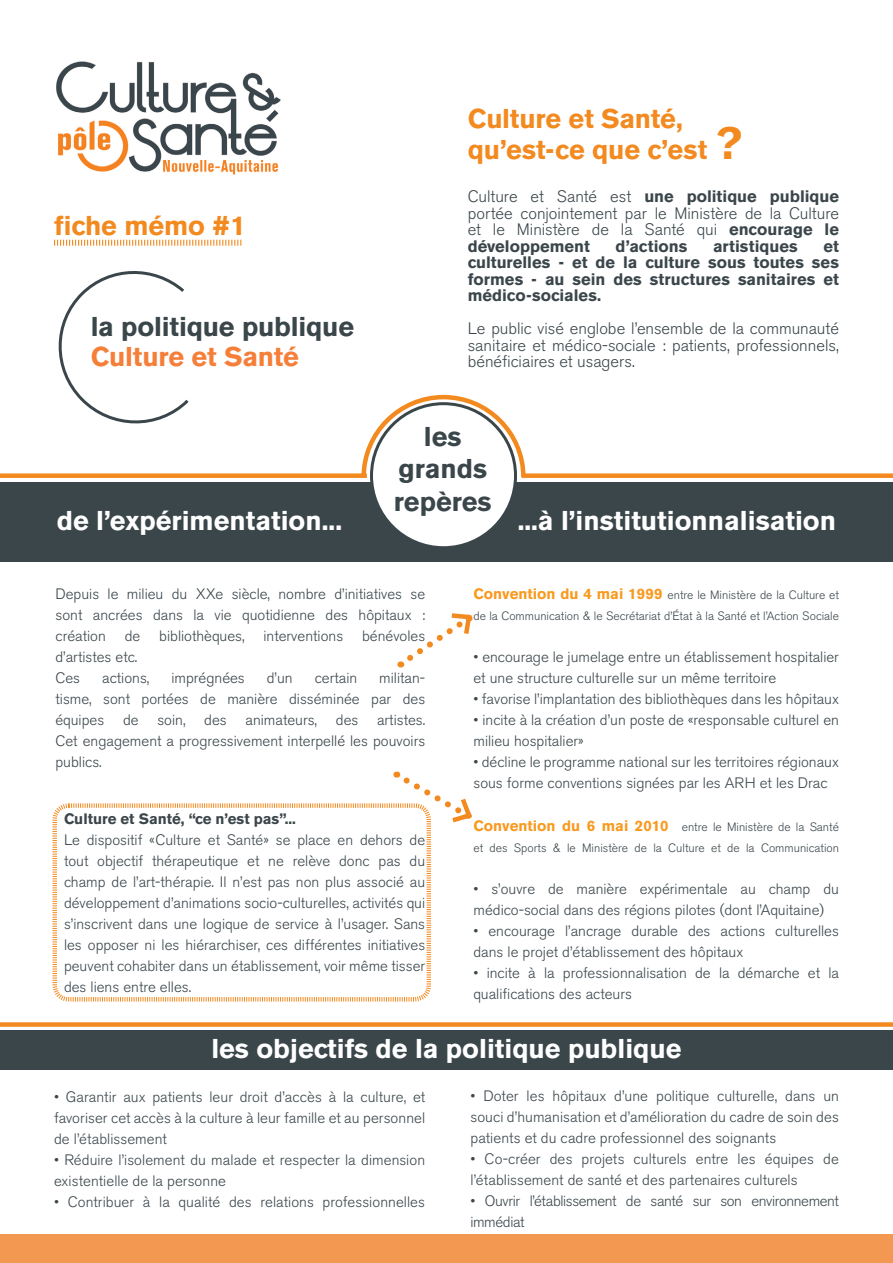
<style>
.page{position:relative;width:893px;height:1263px;background:#fff}
.page>*{position:absolute;margin:0;border:0;box-sizing:border-box;transform-origin:0 0}
.t1{font:700 27px "Akzidenz Grotesk BE";color:#fff}
.t2{font:700 27px/31.2px "Akzidenz Grotesk BE";letter-spacing:-.005em;color:#f38a20}
.t3{font:700 27px/32.4px "Akzidenz Grotesk BE";color:#3b464b;text-align:center}
.t4{font:700 27px "Akzidenz Grotesk BE";letter-spacing:-.01em;color:#f57f39}
.t5{font:300 16.5px/16.5px "Akzidenz Grotesk BE";color:#3b464b;text-align:justify}
.t6{font:700 16.5px/16.5px "Akzidenz Grotesk BE";color:#3b464b;text-align:justify}
.t7{font:300 15px/21px "Akzidenz Grotesk BE";color:#3b464b}
.t8{font:300 15px/21px "Akzidenz Grotesk BE";letter-spacing:-.025em;color:#3b464b}
.t9{font:700 15px "Akzidenz Grotesk BE";color:#3b464b}
.t10{font:300 12px/21px "Akzidenz Grotesk BE";color:#3b464b}
.s1{font-size:45px}
.s2{font-weight:700}
.s3{font-weight:700;font-size:15px;color:#f89a1f}
</style>
<div class="page">
<div style="left:0;top:482px;width:893px;height:80px;background:#3b464b"></div>
<img style="left:56px;top:61px;width:225px;height:114px">
<svg style="left:58px;top:271px;width:131px;height:153px"></svg>
<div style="left:0;top:1030px;width:893px;height:39px;background:#3b464b"></div>
<svg style="left:54px;top:240px;width:187px;height:6px"></svg>
<div style="left:0;top:1235px;width:893px;height:28px;background:#f29851"></div>
<div style="left:371px;top:404px;width:144px;height:144px;background:#fff;border-radius:50%"></div>
<svg style="left:361px;top:395px;width:165px;height:82px"></svg>
<div style="left:522px;top:473px;width:371px;height:5px;background:#f38a20"></div>
<div style="left:0;top:473px;width:367px;height:5px;background:#f38a20"></div>
<div style="left:0;top:1022px;width:893px;height:5px;background:#f38a20"></div>
<svg style="left:52px;top:803px;width:380px;height:199px"></svg>
<svg style="left:400px;top:613px;width:73px;height:54px"></svg>
<svg style="left:396px;top:772px;width:76px;height:54px"></svg>
<h1 class="t2" style="left:54px;top:210px;width:193px">fiche mémo #1</h1>
<h1 class="t3" style="left:91px;top:311px;width:265px">la politique publique</h1>
<h1 class="t4" style="left:91px;top:341px;width:210px">Culture et Santé</h1>
<h1 class="t2" style="left:468px;top:103px;width:276px">Culture et Santé, qu’est-ce que c’est <span class="s1">?</span></h1>
<p class="t5" style="left:468px;top:189px;width:373px">Culture et Santé est <span class="s2">une politique publique </span>portée conjointement par le Ministère de la Culture et le Ministère de la Santé qui <span class="s2">encourage le développement</span></p>
<p class="t6" style="left:616px;top:238px;width:73px">d’actions</p>
<p class="t6" style="left:713px;top:238px;width:86px">artistiques</p>
<p class="t6" style="left:468px;top:238px;width:373px;text-indent:356px">et culturelles - et de la culture sous toutes ses formes - au sein des structures sanitaires et médico-sociales.</p>
<p class="t5" style="left:468px;top:321px;width:373px">Le public visé englobe l’ensemble de la communauté sanitaire et médico-sociale : patients, professionnels, bénéficiaires et usagers.</p>
<h1 class="t3" style="left:394px;top:420px;width:99px">les grands repères</h1>
<h1 class="t1" style="left:57px;top:505px;width:287px">de l’expérimentation...</h1>
<h1 class="t1" style="left:518px;top:505px;width:320px">...à l’institutionnalisation</h1>
<p class="t7" style="left:56px;top:584px;width:371px;text-align:justify">Depuis le milieu du XXe siècle, nombre d’initiatives se sont ancrées dans la vie quotidienne des hôpitaux : création</p>
<p class="t7" style="left:125px;top:626px;width:17px">de</p>
<p class="t7" style="left:159px;top:626px;width:87px">bibliothèques,</p>
<p class="t7" style="left:263px;top:626px;width:81px">interventions</p>
<p class="t7" style="left:362px;top:626px;width:65px">bénévoles</p>
<p class="t7" style="left:56px;top:647px;width:83px">d’artistes etc.<br>Ces</p>
<p class="t7" style="left:56px;top:668px;width:371px;text-align:justify;text-indent:324px">militan&shy;tisme, sont portées de manière disséminée par des équipes</p>
<p class="t7" style="left:102px;top:668px;width:49px">actions,</p>
<p class="t7" style="left:171px;top:668px;width:75px">imprégnées</p>
<p class="t7" style="left:267px;top:668px;width:27px">d’un</p>
<p class="t7" style="left:315px;top:668px;width:44px">certain</p>
<p class="t7" style="left:123px;top:710px;width:17px">de</p>
<p class="t7" style="left:157px;top:710px;width:30px">soin,</p>
<p class="t7" style="left:204px;top:710px;width:24px">des</p>
<p class="t7" style="left:246px;top:710px;width:73px">animateurs,</p>
<p class="t7" style="left:336px;top:710px;width:24px">des</p>
<p class="t7" style="left:56px;top:710px;width:371px;text-align:justify;text-indent:322px">artistes.<br>Cet engagement a progressivement interpellé les pouvoirs publics.</p>
<p class="t9" style="left:64px;top:810px;width:233px">Culture et Santé, “ce n’est pas”...</p>
<p class="t7" style="left:64px;top:830px;width:363px;text-align:justify">Le dispositif «Culture et Santé» se place en dehors de tout objectif thérapeutique et ne relève donc pas du champ de l’art-thérapie. Il n’est pas non plus associé au développement d’animations socio-culturelles, activités qui s’inscrivent dans une logique de service à l’usager. Sans les opposer ni les hiérarchiser, ces différentes initiatives peuvent cohabiter dans un établissement, voir même tisser des liens entre elles.</p>
<p class="t10" style="left:473px;top:585px;width:367px"><span class="s3">Convention du 4 mai 1999</span> entre le Ministère de la Culture et de la Communication &amp; le Secrétariat d’État à la Santé et l’Action Sociale</p>
<p class="t7" style="left:473px;top:647px;width:367px">• encourage le jumelage entre un établissement hospitalier et une structure culturelle sur un même territoire</p>
<p class="t7" style="left:473px;top:689px;width:367px">• favorise l’implantation des bibliothèques dans les hôpitaux</p>
<p class="t7" style="left:473px;top:710px;width:367px">• incite à la création d’un poste de «responsable culturel en milieu hospitalier»</p>
<p class="t7" style="left:473px;top:752px;width:367px">• décline le programme national sur les territoires régionaux sous forme conventions signées par les ARH et les Drac</p>
<p class="t10" style="left:473px;top:816px;width:367px"><span class="s3">Convention du 6 mai 2010</span> entre le Ministère de la Santé et des Sports &amp; le Ministère de la Culture et de la Communication</p>
<p class="t7" style="left:473px;top:878px;width:367px">• s’ouvre de manière expérimentale au champ du médico-social dans des régions pilotes (dont l’Aquitaine)</p>
<p class="t7" style="left:473px;top:920px;width:367px">• encourage l’ancrage durable des actions culturelles dans le projet d’établissement des hôpitaux</p>
<p class="t7" style="left:473px;top:962px;width:367px">• incite à la professionnalisation de la démarche et la qualifications des acteurs</p>
<h1 class="t1" style="left:211px;top:1033px;width:472px">les objectifs de la politique publique</h1>
<p class="t7" style="left:54px;top:1087px;width:373px;text-align:justify">• Garantir aux patients leur droit d’accès à la culture, et favoriser cet accès à la culture à leur famille et au personnel de l’établissement</p>
<p class="t7" style="left:54px;top:1150px;width:373px">• Réduire l’isolement du malade et respecter la dimension existentielle de la personne</p>
<p class="t7" style="left:54px;top:1192px;width:373px">• Contribuer à la qualité des relations professionnelles</p>
<p class="t7" style="left:470px;top:1086px;width:370px;text-align:justify">• Doter les hôpitaux d’une politique culturelle, dans un souci d’humanisation et d’amélioration du cadre de soin des patients et du cadre professionnel des soignants</p>
<p class="t7" style="left:470px;top:1149px;width:370px">• Co-créer des projets culturels entre les équipes de l’établissement de santé et des partenaires culturels</p>
<p class="t8" style="left:470px;top:1191px;width:370px">• Ouvrir l’établissement de santé sur son environnement immédiat</p>
</div>
